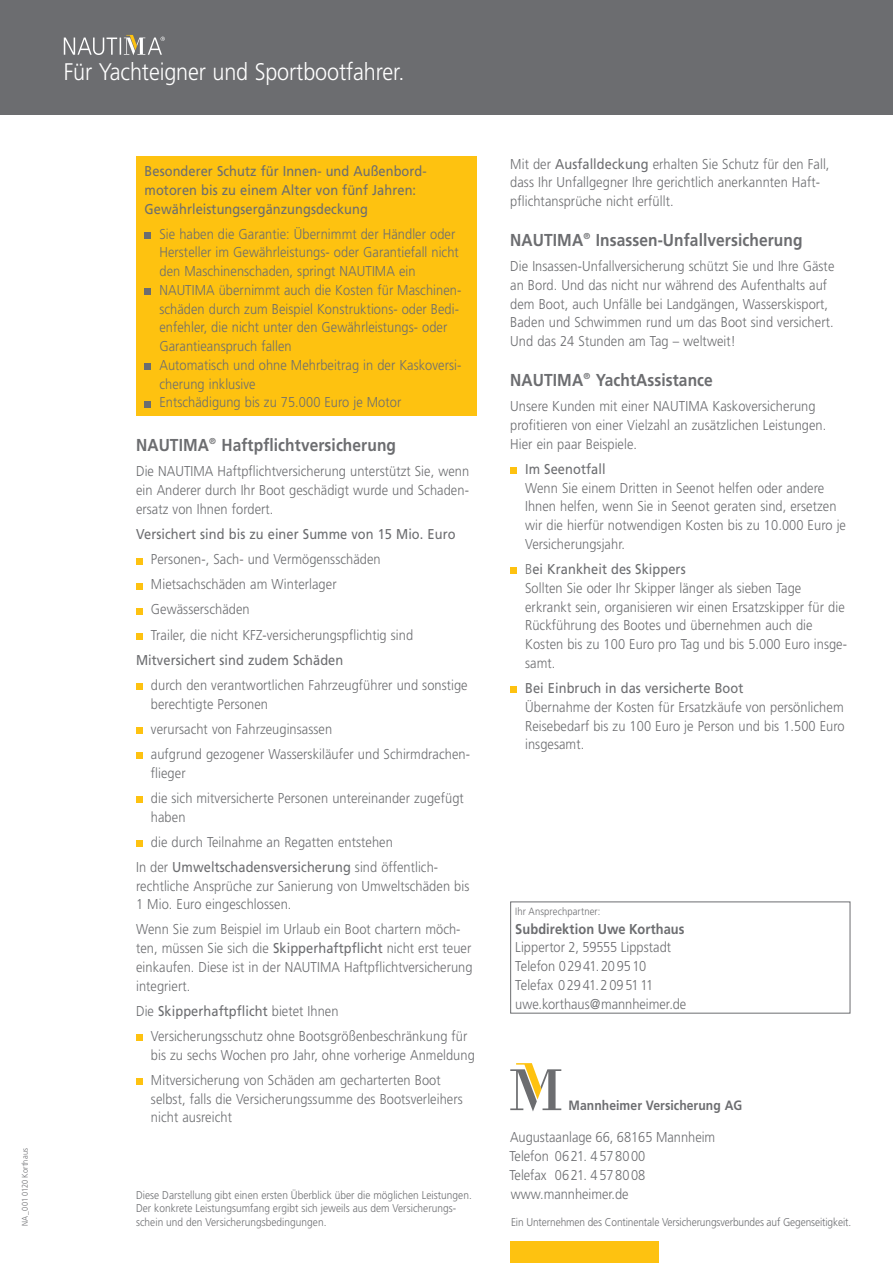
<style>
.page{position:relative;width:893px;height:1263px;background:#fff}
.page>*{position:absolute;margin:0;border:0;box-sizing:border-box;transform-origin:0 0}
.t1{font:300 24px "Frutiger";letter-spacing:-.005em;color:#fff;scale:.9 1}
.t2{font:700 17.25px "Frutiger";letter-spacing:.005em;color:#6c6d70;scale:.9 1}
.t3{font:300 14.25px/18.8px "Frutiger";letter-spacing:.005em;color:#6c6d70;scale:.9 1}
.t4{font:14.25px/18.8px "Frutiger";letter-spacing:.005em;color:#6c6d70;scale:.9 1}
.t5{font:700 14.25px "Frutiger";letter-spacing:.005em;color:#6c6d70;scale:.9 1}
.t6{font:700 13.5px "Frutiger";letter-spacing:.005em;color:#6c6d70;scale:.9 1}
.t7{font:300 11.25px/13.5px "Frutiger";letter-spacing:.005em;color:#6c6d70;scale:.9 1}
.t8{font:300 10.5px "Frutiger";letter-spacing:.01em;color:#6c6d70;scale:.9 1}
.t9{font:300 8.25px "Frutiger";letter-spacing:.015em;color:#6c6d70;scale:.9 1}
.s1{font-weight:300}
.s2{font-weight:400}
</style>
<div class="page">
<div style="left:0;top:0;width:893px;height:115px;background:#6c6d70"></div>
<div style="left:510px;top:1242px;width:149px;height:21px;background:#fec210"></div>
<svg style="left:510px;top:1063px;width:51px;height:48px"></svg>
<svg style="left:136px;top:558px;width:6px;height:6px"></svg>
<svg style="left:136px;top:583px;width:6px;height:6px"></svg>
<svg style="left:136px;top:608px;width:6px;height:6px"></svg>
<div style="left:136px;top:633px;width:6px;height:7px;background:#fec210"></div>
<div style="left:136px;top:683px;width:6px;height:7px;background:#fec210"></div>
<div style="left:136px;top:727px;width:6px;height:7px;background:#fec210"></div>
<div style="left:136px;top:752px;width:6px;height:7px;background:#fec210"></div>
<div style="left:136px;top:796px;width:6px;height:7px;background:#fec210"></div>
<div style="left:136px;top:840px;width:6px;height:7px;background:#fec210"></div>
<div style="left:136px;top:1034px;width:6px;height:7px;background:#fec210"></div>
<div style="left:136px;top:1078px;width:6px;height:7px;background:#fec210"></div>
<div style="left:510px;top:468px;width:7px;height:6px;background:#fec210"></div>
<div style="left:510px;top:568px;width:7px;height:6px;background:#fec210"></div>
<div style="left:510px;top:687px;width:7px;height:6px;background:#fec210"></div>
<svg style="left:64px;top:35px;width:101px;height:20px"></svg>
<div style="left:136px;top:156px;width:340px;height:260px;background:#fec210"></div>
<div style="left:145px;top:232px;width:6px;height:7px;background:#6c6d70"></div>
<svg style="left:145px;top:289px;width:6px;height:6px"></svg>
<svg style="left:145px;top:364px;width:6px;height:6px"></svg>
<svg style="left:145px;top:401px;width:6px;height:6px"></svg>
<div style="left:510px;top:901px;width:340px;height:112px;border:1px solid #6c6d70"></div>
<p class="t9" style="left:20px;top:1226px;width:88px;rotate:-90deg">NA_001 0120 Korthaus</p>
<h1 class="t1" style="left:64px;top:58px;width:380px">Für Yachteigner und Sportbootfahrer.</h1>
<p class="t4" style="left:145px;top:162px;width:315px">Besonderer Schutz für Innen- und Außenbord&shy;motoren bis zu einem Alter von fünf Jahren:<br>Gewährleistungsergänzungsdeckung</p>
<p class="t3" style="left:159px;top:224px;width:337px">Sie haben die Garantie: Übernimmt der Händler oder Hersteller im Gewährleistungs- oder Garantiefall nicht den Maschinenschaden, springt NAUTIMA ein NAUTIMA übernimmt auch die Kosten für Maschinen&shy;schäden durch zum Beispiel Konstruktions- oder Bedi&shy;enfehler, die nicht unter den Gewährleistungs- oder Garantieanspruch fallen<br>Automatisch und ohne Mehrbeitrag in der Kaskoversi&shy;cherung inklusive<br>Entschädigung bis zu 75.000 Euro je Motor</p>
<p class="t2" style="left:136px;top:435px;width:290px">NAUTIMA<sup>®</sup> Haftpflichtversicherung</p>
<p class="t3" style="left:136px;top:462px;width:372px;text-align:justify">Die NAUTIMA Haftpflichtversicherung unterstützt Sie, wenn ein Anderer durch Ihr Boot geschädigt wurde und Schaden&shy;ersatz von Ihnen fordert.</p>
<p class="t4" style="left:136px;top:525px;width:356px">Versichert sind bis zu einer Summe von 15 Mio. Euro</p>
<p class="t3" style="left:151px;top:547px;width:293px;line-height:25.2px">Personen-, Sach- und Vermögensschäden Mietsachschäden am Winterlager Gewässerschäden<br>Trailer, die nicht KFZ-versicherungspflichtig sind</p>
<p class="t4" style="left:136px;top:650px;width:232px">Mitversichert sind zudem Schäden</p>
<p class="t3" style="left:151px;top:675px;width:353px">durch den verantwortlichen Fahrzeugführer und sonstige berechtigte Personen</p>
<p class="t3" style="left:151px;top:716px;width:356px;line-height:25.2px">verursacht von Fahrzeuginsassen<br>aufgrund gezogener Wasserskiläufer und Schirmdrachen-</p>
<p class="t3" style="left:151px;top:760px;width:349px;line-height:25px">flieger<br>die sich mitversicherte Personen untereinander zugefügt</p>
<p class="t3" style="left:151px;top:807px;width:40px">haben</p>
<p class="t3" style="left:151px;top:832px;width:270px">die durch Teilnahme an Regatten entstehen</p>
<p class="t4" style="left:136px;top:857px;width:337px"><span class="s1">In der</span> Umweltschadensversicherung <span class="s1">sind öffentlich-</span></p>
<p class="t3" style="left:136px;top:876px;width:372px">rechtliche Ansprüche zur Sanierung von Umweltschäden bis<br>1 Mio. Euro eingeschlossen.</p>
<p class="t3" style="left:136px;top:920px;width:375px">Wenn Sie zum Beispiel im Urlaub ein Boot chartern möch&shy;ten, müssen Sie sich die <span class="s2">Skipperhaftpflicht</span> nicht erst teuer einkaufen. Diese ist in der NAUTIMA Haftpflichtversicherung integriert.</p>
<p class="t3" style="left:151px;top:998px;width:353px;line-height:25.2px;text-indent:-15px">Die <span class="s2">Skipperhaftpflicht</span> bietet Ihnen<br>Versicherungsschutz ohne Bootsgrößenbeschränkung für</p>
<p class="t3" style="left:151px;top:1042px;width:361px;line-height:25px">bis zu sechs Wochen pro Jahr, ohne vorherige Anmeldung<br>Mitversicherung von Schäden am gecharterten Boot</p>
<p class="t3" style="left:151px;top:1089px;width:348px">selbst, falls die Versicherungssumme des Bootsverleihers nicht ausreicht</p>
<p class="t7" style="left:136px;top:1188px;width:375px">Diese Darstellung gibt einen ersten Überblick über die möglichen Leistungen.<br>Der konkrete Leistungsumfang ergibt sich jeweils aus dem Versicherungs&shy;schein und den Versicherungsbedingungen.</p>
<p class="t3" style="left:510px;top:154px;width:356px">Mit der <span class="s2">Ausfalldeckung</span> erhalten Sie Schutz für den Fall, dass Ihr Unfallgegner Ihre gerichtlich anerkannten Haft&shy;pflichtansprüche nicht erfüllt.</p>
<p class="t2" style="left:510px;top:230px;width:326px">NAUTIMA<sup>®</sup> Insassen-Unfallversicherung</p>
<p class="t3" style="left:510px;top:257px;width:362px">Die Insassen-Unfallversicherung schützt Sie und Ihre Gäste an Bord. Und das nicht nur während des Aufenthalts auf dem Boot, auch Unfälle bei Landgängen, Wasserskisport, Baden und Schwimmen rund um das Boot sind versichert.<br>Und das 24 Stunden am Tag – weltweit!</p>
<p class="t2" style="left:510px;top:370px;width:227px">NAUTIMA<sup>®</sup> YachtAssistance</p>
<p class="t3" style="left:510px;top:397px;width:353px">Unsere Kunden mit einer NAUTIMA Kaskoversicherung profitieren von einer Vielzahl an zusätzlichen Leistungen.<br>Hier ein paar Beispiele.</p>
<p class="t4" style="left:525px;top:459px;width:91px">Im Seenotfall</p>
<p class="t3" style="left:525px;top:478px;width:358px">Wenn Sie einem Dritten in Seenot helfen oder andere Ihnen helfen, wenn Sie in Seenot geraten sind, ersetzen wir die hierfür notwendigen Kosten bis zu 10.000 Euro je Versicherungsjahr.</p>
<p class="t3" style="left:525px;top:560px;width:359px">B<span class="s2">ei Krankheit des Skippers<br></span>Sollten Sie oder Ihr Skipper länger als sieben Tage erkrankt sein, organisieren wir einen Ersatzskipper für die Rückführung des Bootes und übernehmen auch die Kosten bis zu 100 Euro pro Tag und bis 5.000 Euro insge&shy;samt.</p>
<p class="t4" style="left:525px;top:678px;width:244px">Bei Einbruch in das versicherte Boot</p>
<p class="t3" style="left:525px;top:697px;width:357px;text-align:justify">Übernahme der Kosten für Ersatzkäufe von persönlichem Reisebedarf bis zu 100 Euro je Person und bis 1.500 Euro insgesamt.</p>
<p class="t8" style="left:515px;top:905px;width:96px">Ihr Ansprechpartner:</p>
<p class="t5" style="left:515px;top:920px;width:190px">Subdirektion Uwe Korthaus</p>
<p class="t3" style="left:515px;top:938px;width:192px">Lippertor 2, 59555 Lippstadt<br>Telefon 02941.209510<br>Telefax 02941.2095111 uwe.korthaus@mannheimer.de</p>
<p class="t6" style="left:569px;top:1097px;width:194px">Mannheimer Versicherung AG</p>
<p class="t3" style="left:510px;top:1128px;width:230px">Augustaanlage 66, 68165 Mannheim<br>Telefon 0621. 4578000<br>Telefax 0621. 4578008 www.mannheimer.de</p>
<p class="t7" style="left:511px;top:1215px;width:380px">Ein Unternehmen des Continentale Versicherungsverbundes auf Gegenseitigkeit.</p>
</div>
